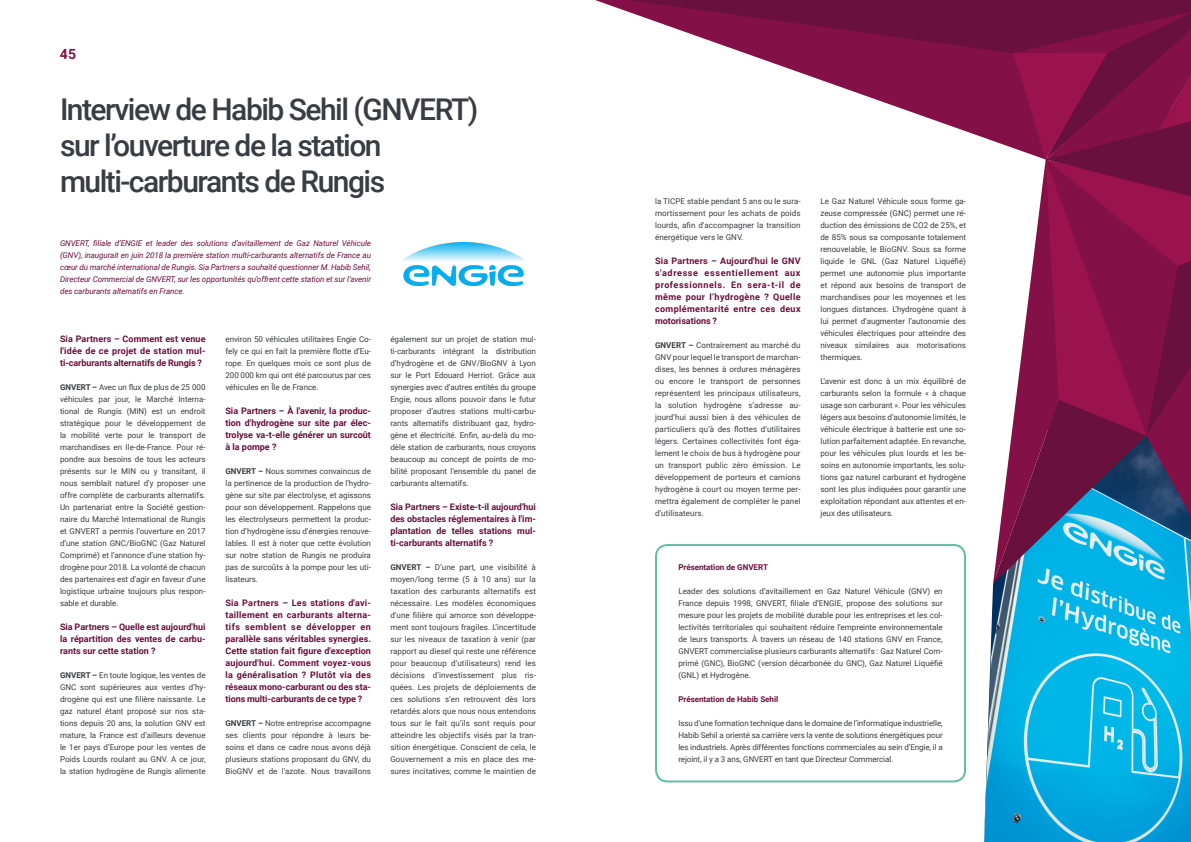
<style>
.page{position:relative;width:1191px;height:842px;background:#fff}
.page>*{position:absolute;margin:0;border:0;box-sizing:border-box;transform-origin:0 0}
.t1{font:500 30px/36px "Roboto";letter-spacing:-.05em;color:#3b3c43}
.t2{font:700 14px "Roboto";color:#831147}
.t3{font:700 9px/12px "Roboto";color:#69103c;text-align:justify}
.t4{font:8px/12px "Roboto";color:#3b3c43;text-align:justify}
.t5{font:italic 8px/12px "Roboto";letter-spacing:-.01em;color:#69103c;text-align:justify}
.t6{font:700 8px "Roboto";color:#69103c}
.s1{font-weight:700}
</style>
<div class="page">
<svg style="left:627px;top:0;width:564px;height:842px"></svg>
<img style="left:402px;top:243px;width:124px;height:43px">
<h2 class="t2" style="left:60px;top:44px;width:18px">45</h2>
<h1 class="t1" style="left:60px;top:90px;width:420px">Interview de Habib Sehil (GNVERT) sur l’ouverture de la station multi-carburants de Rungis</h1>
<p class="t5" style="left:60px;top:236px;width:312px">GNVERT, filiale d’ENGIE et leader des solutions d’avitaillement de Gaz Naturel Véhicule (GNV), inaugurait en juin 2018 la première station multi-carburants alternatifs de France au cœur du marché international de Rungis. Sia Partners a souhaité questionner M. Habib Sehil, Directeur Commercial de GNVERT, sur les opportunités qu’offrent cette station et sur l’avenir des carburants alternatifs en France.</p>
<p class="t3" style="left:60px;top:332px;width:147px">Sia Partners – Comment est venue l'idée de ce projet de station mul&shy;ti-carburants alternatifs de Rungis ?</p>
<p class="t4" style="left:60px;top:380px;width:147px"><span class="s1">GNVERT –</span> Avec un flux de plus de 25 000 véhicules par jour, le Marché Interna&shy;tional de Rungis (MIN) est un endroit stratégique pour le développement de la mobilité verte pour le transport de marchandises en Ile-de-France. Pour ré&shy;pondre aux besoins de tous les acteurs présents sur le MIN ou y transitant, il nous semblait naturel d'y proposer une offre complète de carburants alternatifs.<br>Un partenariat entre la Société gestion&shy;naire du Marché International de Rungis et GNVERT a permis l’ouverture en 2017 d’une station GNC/BioGNC (Gaz Naturel Comprimé) et l’annonce d’une station hy&shy;drogène pour 2018. La volonté de chacun des partenaires est d’agir en faveur d’une logistique urbaine toujours plus respon&shy;sable et durable.</p>
<p class="t3" style="left:60px;top:620px;width:147px">Sia Partners – Quelle est aujourd'hui la répartition des ventes de carbu&shy;rants sur cette station ?</p>
<p class="t4" style="left:60px;top:668px;width:147px"><span class="s1">GNVERT –</span> En toute logique, les ventes de GNC sont supérieures aux ventes d’hy&shy;drogène qui est une filière naissante. Le gaz naturel étant proposé sur nos sta&shy;tions depuis 20 ans, la solution GNV est mature, la France est d’ailleurs devenue le 1er pays d’Europe pour les ventes de Poids Lourds roulant au GNV. A ce jour, la station hydrogène de Rungis alimente</p>
<p class="t4" style="left:225px;top:332px;width:147px">environ 50 véhicules utilitaires Engie Co&shy;fely ce qui en fait la première flotte d’Eu&shy;rope. En quelques mois ce sont plus de 200 000 km qui ont été parcourus par ces véhicules en Île de France.</p>
<p class="t3" style="left:225px;top:404px;width:147px">Sia Partners – À l'avenir, la produc&shy;tion d'hydrogène sur site par élec&shy;trolyse va-t-elle générer un surcoût à la pompe ?</p>
<p class="t4" style="left:225px;top:464px;width:147px"><span class="s1">GNVERT –</span> Nous sommes convaincus de la pertinence de la production de l'hydro&shy;gène sur site par électrolyse, et agissons pour son développement. Rappelons que les électrolyseurs permettent la produc&shy;tion d’hydrogène issu d’énergies renouve&shy;lables. Il est à noter que cette évolution sur notre station de Rungis ne produira pas de surcoûts à la pompe pour les uti&shy;lisateurs.</p>
<p class="t3" style="left:225px;top:596px;width:147px">Sia Partners – Les stations d'avi&shy;taillement en carburants alterna&shy;tifs semblent se développer en parallèle sans véritables synergies.<br>Cette station fait figure d'exception aujourd'hui. Comment voyez-vous la généralisation ? Plutôt via des réseaux mono-carburant ou des sta&shy;tions multi-carburants de ce type ?</p>
<p class="t4" style="left:225px;top:716px;width:147px"><span class="s1">GNVERT –</span> Notre entreprise accompagne ses clients pour répondre à leurs be&shy;soins et dans ce cadre nous avons déjà plusieurs stations proposant du GNV, du BioGNV et de l’azote. Nous travaillons</p>
<p class="t4" style="left:390px;top:332px;width:147px">également sur un projet de station mul&shy;ti-carburants intégrant la distribution d’hydrogène et de GNV/BioGNV à Lyon sur le Port Edouard Herriot. Grâce aux synergies avec d’autres entités du groupe Engie, nous allons pouvoir dans le futur proposer d’autres stations multi-carbu&shy;rants alternatifs distribuant gaz, hydro&shy;gène et électricité. Enfin, au-delà du mo&shy;dèle station de carburants, nous croyons beaucoup au concept de points de mo&shy;bilité proposant l’ensemble du panel de carburants alternatifs.</p>
<p class="t3" style="left:390px;top:500px;width:147px">Sia Partners – Existe-t-il aujourd'hui des obstacles réglementaires à l'im&shy;plantation de telles stations mul&shy;ti-carburants alternatifs ?</p>
<p class="t4" style="left:390px;top:560px;width:147px"><span class="s1">GNVERT –</span> D’une part, une visibilité à moyen/long terme (5 à 10 ans) sur la taxation des carburants alternatifs est nécessaire. Les modèles économiques d’une filière qui amorce son développe&shy;ment sont toujours fragiles. L’incertitude sur les niveaux de taxation à venir (par rapport au diesel qui reste une référence pour beaucoup d’utilisateurs) rend les décisions d’investissement plus ris&shy;quées. Les projets de déploiements de ces solutions s’en retrouvent dès lors retardés alors que nous nous entendons tous sur le fait qu’ils sont requis pour atteindre les objectifs visés par la tran&shy;sition énergétique. Conscient de cela, le Gouvernement a mis en place des me&shy;sures incitatives, comme le maintien de</p>
<p class="t4" style="left:655px;top:194px;width:147px">la TICPE stable pendant 5 ans ou le sura&shy;mortissement pour les achats de poids lourds, afin d’accompagner la transition énergétique vers le GNV.</p>
<p class="t3" style="left:655px;top:254px;width:147px">Sia Partners – Aujourd'hui le GNV s'adresse essentiellement aux professionnels. En sera-t-il de même pour l’hydrogène ? Quelle complémentarité entre ces deux motorisations ?</p>
<p class="t4" style="left:655px;top:338px;width:147px"><span class="s1">GNVERT –</span> Contrairement au marché du GNV pour lequel le transport de marchan&shy;dises, les bennes à ordures ménagères ou encore le transport de personnes représentent les principaux utilisateurs, la solution hydrogène s’adresse au&shy;jourd’hui aussi bien à des véhicules de particuliers qu’à des flottes d’utilitaires légers. Certaines collectivités font éga&shy;lement le choix de bus à hydrogène pour un transport public zéro émission. Le développement de porteurs et camions hydrogène à court ou moyen terme per&shy;mettra également de compléter le panel d’utilisateurs.</p>
<p class="t4" style="left:820px;top:194px;width:147px">Le Gaz Naturel Véhicule sous forme ga&shy;zeuse compressée (GNC) permet une ré&shy;duction des émissions de CO2 de 25%, et de 85% sous sa composante totalement renouvelable, le BioGNV. Sous sa forme liquide le GNL (Gaz Naturel Liquéfié) permet une autonomie plus importante et répond aux besoins de transport de marchandises pour les moyennes et les longues distances. L’hydrogène quant à lui permet d’augmenter l’autonomie des véhicules électriques pour atteindre des niveaux similaires aux motorisations thermiques.</p>
<p class="t4" style="left:820px;top:374px;width:147px">L’avenir est donc à un mix équilibré de carburants selon la formule « à chaque usage son carburant ». Pour les véhicules légers aux besoins d’autonomie limités, le véhicule électrique à batterie est une so&shy;lution parfaitement adaptée. En revanche, pour les véhicules plus lourds et les be&shy;soins en autonomie importants, les solu&shy;tions gaz naturel carburant et hydrogène sont les plus indiquées pour garantir une exploitation répondant aux attentes et en&shy;jeux des utilisateurs.</p>
<p class="t6" style="left:678px;top:561px;width:91px">Présentation de GNVERT</p>
<p class="t4" style="left:678px;top:584px;width:266px">Leader des solutions d’avitaillement en Gaz Naturel Véhicule (GNV) en France depuis 1998, GNVERT, filiale d’ENGIE, propose des solutions sur mesure pour les projets de mobilité durable pour les entreprises et les col&shy;lectivités territoriales qui souhaitent réduire l’empreinte environnementale de leurs transports. À travers un réseau de 140 stations GNV en France, GNVERT commercialise plusieurs carburants alternatifs : Gaz Naturel Com&shy;primé (GNC), BioGNC (version décarbonée du GNC), Gaz Naturel Liquéfié (GNL) et Hydrogène.</p>
<p class="t6" style="left:678px;top:693px;width:101px">Présentation de Habib Sehil</p>
<p class="t4" style="left:678px;top:716px;width:266px">Issu d’une formation technique dans le domaine de l’informatique industrielle, Habib Sehil a orienté sa carrière vers la vente de solutions énergétiques pour les industriels. Après différentes fonctions commerciales au sein d’Engie, il a rejoint, il y a 3 ans, GNVERT en tant que Directeur Commercial.</p>
</div>
